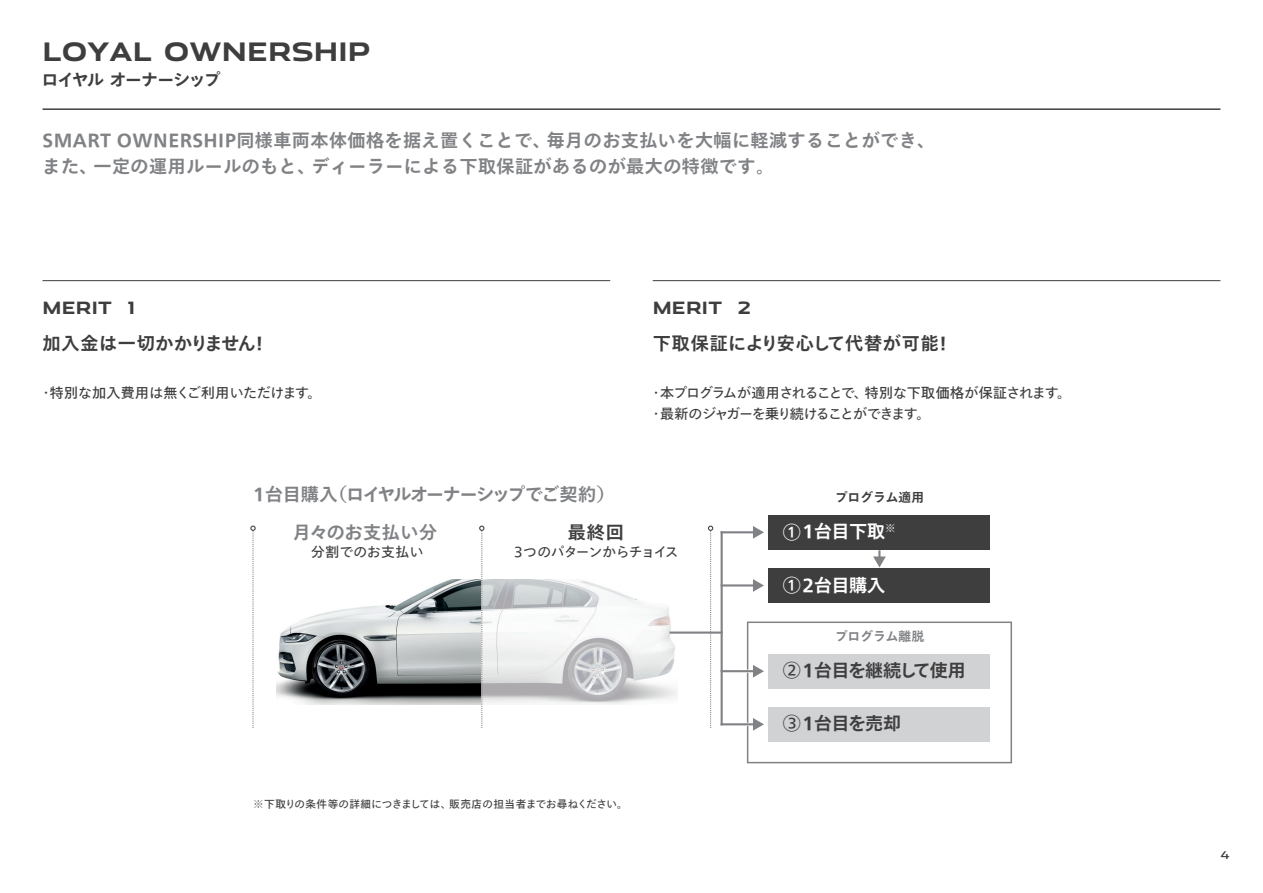
<style>
.page{position:relative;width:1263px;height:893px;background:#fff}
.page>*{position:absolute;margin:0;border:0;box-sizing:border-box;transform-origin:0 0}
.t1{font:700 25.5px "Jaguar Modern";letter-spacing:.005em;color:#3e3e3f}
.t2{font:700 18px/25.5px "Tazugane Gothic Std N";letter-spacing:.025em;color:#808285}
.t3{font:700 18px "Tazugane Gothic Std N";letter-spacing:-.075em;color:#808285}
.t4{font:700 18px "Tazugane Gothic Std N";letter-spacing:.045em;color:#3e3e3f}
.t5{font:700 18px "Tazugane Gothic Std N";letter-spacing:.03em;color:#3e3e3f}
.t6{font:700 18px "Tazugane Gothic Std N";letter-spacing:-.015em;color:#fff}
.t7{font:700 18px "Tazugane Gothic Std N";letter-spacing:-.06em;color:#3e3e3f}
.t8{font:700 18px "Tazugane Gothic Std N";color:#3e3e3f}
.t9{font:700 16.95px "Jaguar Modern";letter-spacing:.01em;color:#3e3e3f}
.t10{font:700 16.95px "Tazugane Gothic Std N";letter-spacing:-.075em;color:#3e3e3f}
.t11{font:14.1px/21.3px "Tazugane Gothic Std N";letter-spacing:-.075em;color:#3e3e3f}
.t12{font:14.1px "Tazugane Gothic Std N";color:#3e3e3f}
.t13{font:13.8px "Tazugane Gothic Std N";letter-spacing:-.065em;color:#3e3e3f}
.t14{font:13.8px "Tazugane Gothic Std N";letter-spacing:.02em;color:#3e3e3f}
.t15{font:700 12.75px "Tazugane Gothic Std N";color:#808285}
.t16{font:700 12.75px "Tazugane Gothic Std N";color:#3e3e3f}
.t17{font:10.65px "Tazugane Gothic Std N";letter-spacing:.02em;color:#3e3e3f}
.t18{font:10.65px "Jaguar Modern";color:#3e3e3f}
.s1{font-weight:400}
</style>
<div class="page">
<img style="left:277px;top:579px;width:202px;height:126px">
<svg style="left:484px;top:579px;width:194px;height:126px"></svg>
<svg style="left:250px;top:526px;width:6px;height:202px"></svg>
<svg style="left:708px;top:526px;width:5px;height:202px"></svg>
<svg style="left:479px;top:526px;width:5px;height:202px"></svg>
<hr style="left:669px;top:631px;width:54px;height:3px;background:#808285">
<div style="left:747px;top:621px;width:265px;height:142px;border:2px solid #808285"></div>
<div style="left:769px;top:515px;width:221px;height:34px;background:#3e3e3f"></div>
<div style="left:769px;top:568px;width:221px;height:34px;background:#3e3e3f"></div>
<div style="left:769px;top:654px;width:221px;height:34px;background:#d1d2d4"></div>
<div style="left:769px;top:707px;width:221px;height:34px;background:#d1d2d4"></div>
<svg style="left:873px;top:550px;width:13px;height:17px"></svg>
<hr style="left:722px;top:723px;width:33px;height:3px;background:#fff">
<hr style="left:722px;top:723px;width:33px;height:2px;background:#808285">
<svg style="left:753px;top:718px;width:11px;height:13px"></svg>
<hr style="left:722px;top:670px;width:33px;height:3px;background:#fff">
<hr style="left:722px;top:670px;width:33px;height:2px;background:#808285">
<svg style="left:753px;top:665px;width:11px;height:12px"></svg>
<hr style="left:722px;top:584px;width:33px;height:2px;background:#808285">
<svg style="left:753px;top:579px;width:11px;height:13px"></svg>
<hr style="left:722px;top:531px;width:33px;height:2px;background:#808285">
<svg style="left:753px;top:526px;width:11px;height:13px"></svg>
<hr style="left:721px;top:532px;width:2px;height:192px;background:#808285">
<hr style="left:43px;top:108px;width:1177px;height:2px;background:#3e3e3f">
<hr style="left:43px;top:280px;width:567px;height:1px;background:#3e3e3f">
<hr style="left:653px;top:280px;width:567px;height:1px;background:#3e3e3f">
<h1 class="t1" style="left:43px;top:31px;width:330px">LOYAL OWNERSHIP</h1>
<p class="t10" style="left:41px;top:68px;width:180px">ロイヤル オーナーシップ</p>
<p class="t2" style="left:43px;top:129px;width:894px">SMART OWNERSHIP同様車両本体価格を据え置くことで、毎月のお支払いを大幅に軽減することができ、また、一定の運用ルールのもと、ディーラーによる下取保証があるのが最大の特徴です。</p>
<p class="t9" style="left:43px;top:294px;width:94px">MERIT 1</p>
<p class="t9" style="left:653px;top:294px;width:100px">MERIT 2</p>
<p class="t5" style="left:43px;top:330px;width:228px">加入金は一切かかりません！</p>
<p class="t4" style="left:653px;top:330px;width:301px">下取保証により安心して代替が可能！</p>
<p class="t12" style="left:39px;top:383px;width:284px">・特別な加入費用は無くご利用いただけます。</p>
<p class="t11" style="left:649px;top:383px;width:423px">・本プログラムが適用されることで、特別な下取価格が保証されます。・最新のジャガーを乗り続けることができます。</p>
<p class="t3" style="left:253px;top:481px;width:363px">1台目購入（ロイヤルオーナーシップでご契約）</p>
<p class="t2" style="left:293px;top:521px;width:146px">月々のお支払い分</p>
<p class="t14" style="left:311px;top:542px;width:114px">分割でのお支払い</p>
<p class="t8" style="left:568px;top:519px;width:58px">最終回</p>
<p class="t13" style="left:514px;top:542px;width:166px">3つのパターンからチョイス</p>
<p class="t17" style="left:253px;top:796px;width:376px">※下取りの条件等の詳細につきましては、販売店の担当者までお尋ねください。</p>
<p class="t16" style="left:835px;top:488px;width:91px">プログラム適用</p>
<p class="t6" style="left:783px;top:519px;width:114px"><span class="s1">①</span>1台目下取<sup>※</sup></p>
<p class="t6" style="left:783px;top:572px;width:104px"><span class="s1">①</span>2台目購入</p>
<p class="t15" style="left:835px;top:627px;width:91px">プログラム離脱</p>
<p class="t7" style="left:783px;top:657px;width:185px"><span class="s1">②</span>1台目を継続して使用</p>
<p class="t8" style="left:783px;top:711px;width:120px"><span class="s1">③</span>1台目を売却</p>
<p class="t18" style="left:1220px;top:846px;width:11px">4</p>
</div>
